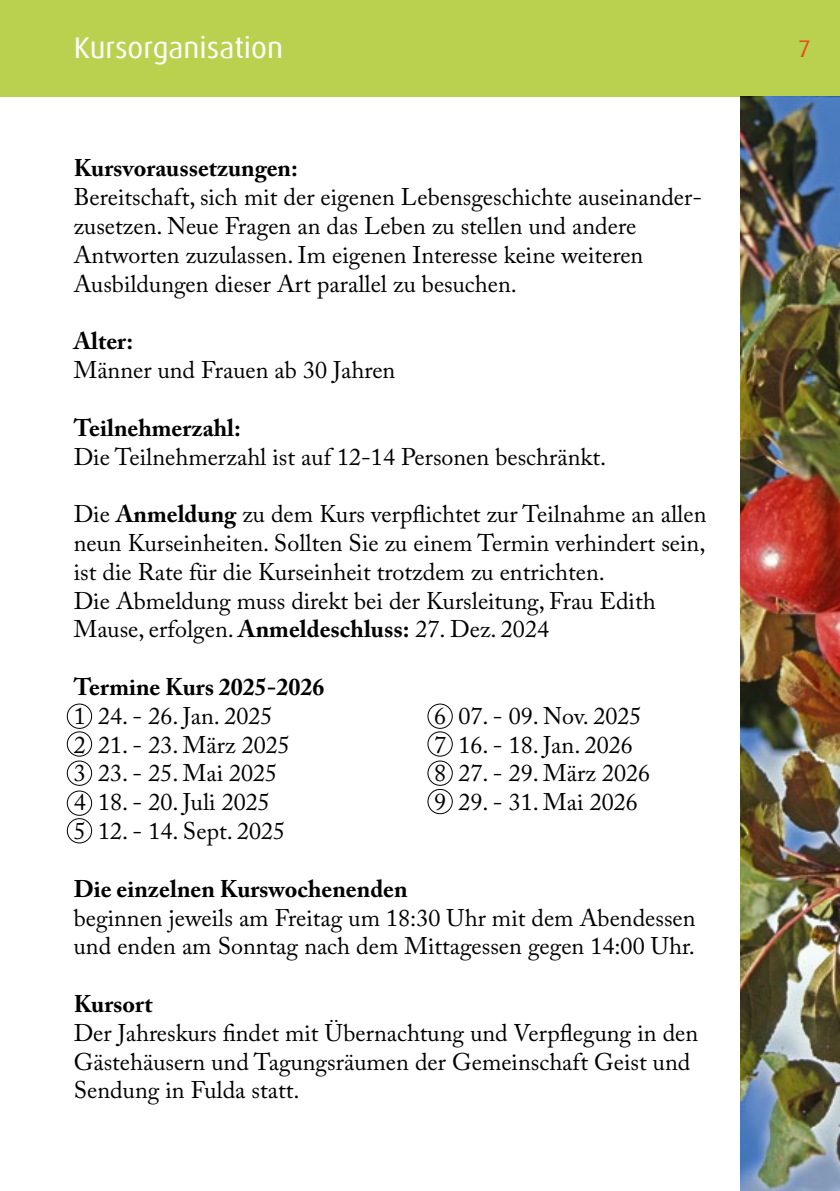
<style>
.page{position:relative;width:840px;height:1191px;background:#fff}
.page>*{position:absolute;margin:0;border:0;box-sizing:border-box;transform-origin:0 0}
.t1{font:30px "Dax";color:#fff}
.t2{font:24px/28.8px "Adobe Caslon Pro";color:#000}
.t3{font:700 24px "Adobe Caslon Pro";color:#000}
.t4{font:24px "Dax";color:#e94c1b}
.s1{font-weight:700}
</style>
<div class="page">
<div style="left:0;top:0;width:839px;height:96px;background:#bad150"></div>
<img style="left:740px;top:97px;width:99px;height:1094px">
<div style="left:67px;top:704px;width:25px;height:24px;border:1px solid #000;border-radius:50%"></div>
<div style="left:427px;top:704px;width:25px;height:24px;border:1px solid #000;border-radius:50%"></div>
<div style="left:67px;top:731px;width:25px;height:25px;border:1px solid #000;border-radius:50%"></div>
<div style="left:427px;top:731px;width:25px;height:25px;border:1px solid #000;border-radius:50%"></div>
<div style="left:67px;top:760px;width:25px;height:25px;border:1px solid #000;border-radius:50%"></div>
<div style="left:427px;top:760px;width:25px;height:25px;border:1px solid #000;border-radius:50%"></div>
<div style="left:427px;top:789px;width:25px;height:25px;border:1px solid #000;border-radius:50%"></div>
<div style="left:67px;top:790px;width:25px;height:25px;border:1px solid #000;border-radius:50%"></div>
<div style="left:67px;top:818px;width:25px;height:25px;border:1px solid #000;border-radius:50%"></div>
<p class="t1" style="left:74px;top:30px;width:211px">Kursorganisation</p>
<p class="t4" style="left:797px;top:35px;width:14px">7</p>
<p class="t3" style="left:74px;top:154px;width:225px">Kursvoraussetzungen:</p>
<p class="t2" style="left:74px;top:183px;width:629px">Bereitschaft, sich mit der eigenen Lebensgeschichte auseinander&shy;zusetzen. Neue Fragen an das Leben zu stellen und andere Antworten zuzulassen. Im eigenen Interesse keine weiteren Ausbildungen dieser Art parallel zu besuchen.</p>
<p class="t3" style="left:74px;top:327px;width:61px">Alter:</p>
<p class="t2" style="left:74px;top:355px;width:323px">Männer und Frauen ab 30 Jahren</p>
<p class="t3" style="left:74px;top:413px;width:168px">Teilnehmerzahl:</p>
<p class="t2" style="left:74px;top:442px;width:533px">Die Teilnehmerzahl ist auf 12-14 Personen beschränkt.</p>
<p class="t2" style="left:74px;top:499px;width:633px">Die <span class="s1">Anmeldung</span> zu dem Kurs verpflichtet zur Teilnahme an allen neun Kurseinheiten. Sollten Sie zu einem Termin verhindert sein, ist die Rate für die Kurseinheit trotzdem zu entrichten.<br>Die Abmeldung muss direkt bei der Kursleitung, Frau Edith Mause, erfolgen. <span class="s1">Anmeldeschluss:</span> 27. Dez. 2024</p>
<p class="t3" style="left:74px;top:672px;width:252px">Termine Kurs 2025-2026</p>
<p class="t2" style="left:74px;top:701px;width:200px">1 24. - 26. Jan. 2025</p>
<p class="t2" style="left:434px;top:701px;width:209px">6 07. - 09. Nov. 2025</p>
<p class="t2" style="left:74px;top:730px;width:217px">2 21. - 23. März 2025</p>
<p class="t2" style="left:434px;top:730px;width:200px">7 16. - 18. Jan. 2026</p>
<p class="t2" style="left:74px;top:759px;width:205px">3 23. - 25. Mai 2025</p>
<p class="t2" style="left:434px;top:759px;width:217px">8 27. - 29. März 2026</p>
<p class="t2" style="left:74px;top:787px;width:197px">4 18. - 20. Juli 2025</p>
<p class="t2" style="left:434px;top:787px;width:205px">9 29. - 31. Mai 2026</p>
<p class="t2" style="left:74px;top:816px;width:213px">5 12. - 14. Sept. 2025</p>
<p class="t3" style="left:74px;top:874px;width:335px">Die einzelnen Kurswochenenden</p>
<p class="t2" style="left:74px;top:903px;width:623px">beginnen jeweils am Freitag um 18:30 Uhr mit dem Abendessen und enden am Sonntag nach dem Mittagessen gegen 14:00 Uhr.</p>
<p class="t3" style="left:74px;top:989px;width:80px">Kursort</p>
<p class="t2" style="left:74px;top:1018px;width:625px">Der Jahreskurs findet mit Übernachtung und Verpflegung in den<br>Gästehäusern und Tagungsräumen der Gemeinschaft Geist und<br>Sendung in Fulda statt.</p>
</div>
